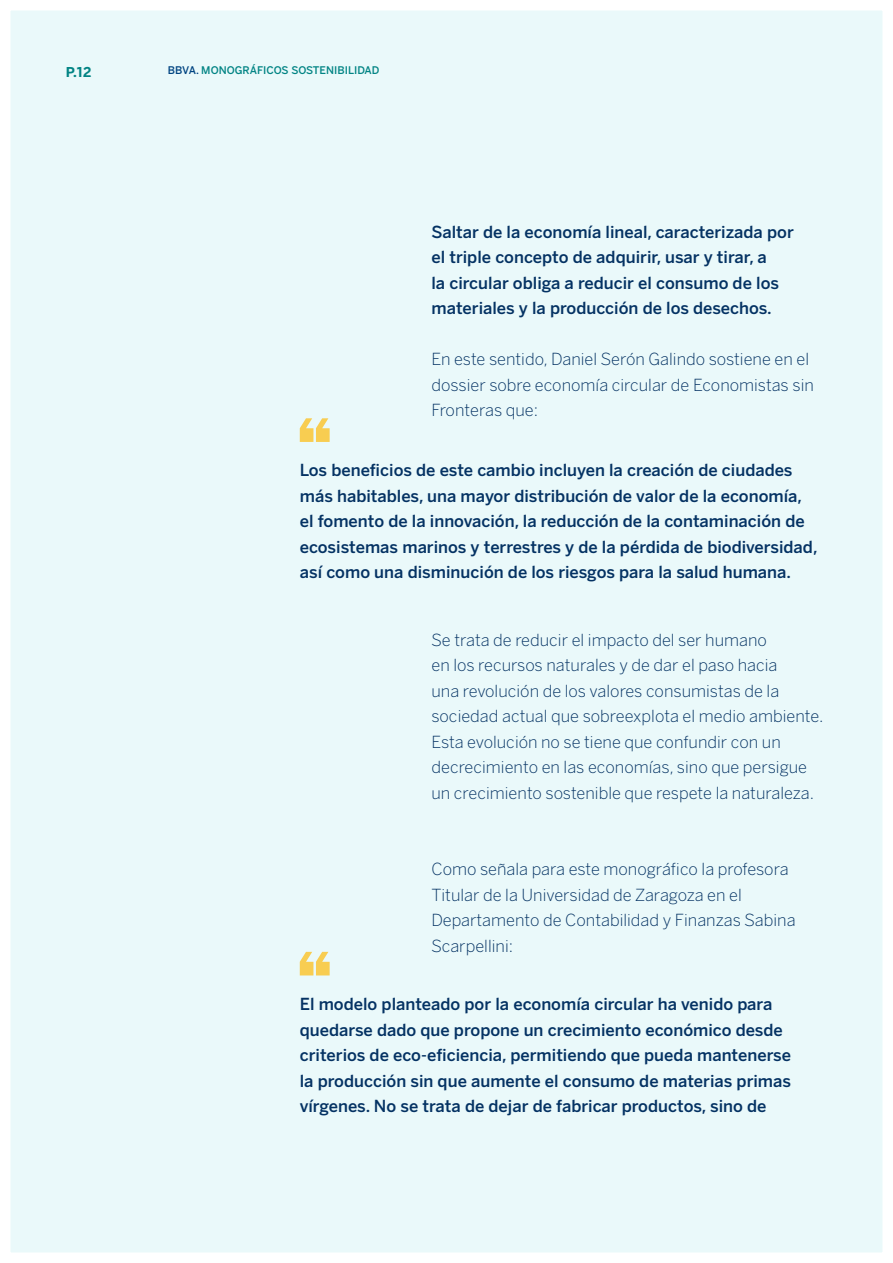
<style>
.page{position:relative;width:893px;height:1263px;background:#fff}
.page>*{position:absolute;margin:0;border:0;box-sizing:border-box;transform-origin:0 0}
.t1{font:500 16.5px/25.5px "Benton Sans BBVA";color:#043263}
.t2{font:300 16.5px/25.5px "Benton Sans BBVA";color:#043263}
.t3{font:700 13.5px "Benton Sans BBVA";color:#028484}
.t4{font:500 10.5px "Benton Sans BBVA";color:#028484}
.s1{color:#004481}
</style>
<div class="page">
<div style="left:5px;top:5px;width:883px;height:1253px;background:#eaf9fa"></div>
<div style="left:0;top:0;width:893px;height:1263px;border:10px solid #fff"></div>
<svg style="left:300px;top:418px;width:30px;height:24px"></svg>
<svg style="left:300px;top:952px;width:30px;height:23px"></svg>
<p class="t3" style="left:66px;top:63px;width:27px">P.12</p>
<p class="t4" style="left:168px;top:64px;width:213px"><span class="s1">BBVA.</span> MONOGRÁFICOS SOSTENIBILIDAD</p>
<p class="t1" style="left:431px;top:219px;width:364px">Saltar de la economía lineal, caracterizada por el triple concepto de adquirir, usar y tirar, a<br>la circular obliga a reducir el consumo de los materiales y la producción de los desechos.</p>
<p class="t2" style="left:431px;top:347px;width:384px">En este sentido, Daniel Serón Galindo sostiene en el dossier sobre economía circular de Economistas sin<br>Fronteras que:</p>
<p class="t1" style="left:300px;top:458px;width:519px">Los beneficios de este cambio incluyen la creación de ciudades más habitables, una mayor distribución de valor de la economía, el fomento de la innovación, la reducción de la contaminación de ecosistemas marinos y terrestres y de la pérdida de biodiversidad, así como una disminución de los riesgos para la salud humana.</p>
<p class="t2" style="left:431px;top:627px;width:393px">Se trata de reducir el impacto del ser humano<br>en los recursos naturales y de dar el paso hacia<br>una revolución de los valores consumistas de la sociedad actual que sobreexplota el medio ambiente.<br>Esta evolución no se tiene que confundir con un decrecimiento en las economías, sino que persigue un crecimiento sostenible que respete la naturaleza.</p>
<p class="t2" style="left:431px;top:857px;width:366px">Como señala para este monográfico la profesora Titular de la Universidad de Zaragoza en el Departamento de Contabilidad y Finanzas Sabina Scarpellini:</p>
<p class="t1" style="left:300px;top:991px;width:493px">El modelo planteado por la economía circular ha venido para quedarse dado que propone un crecimiento económico desde criterios de eco-eficiencia, permitiendo que pueda mantenerse la producción sin que aumente el consumo de materias primas vírgenes. No se trata de dejar de fabricar productos, sino de</p>
</div>
